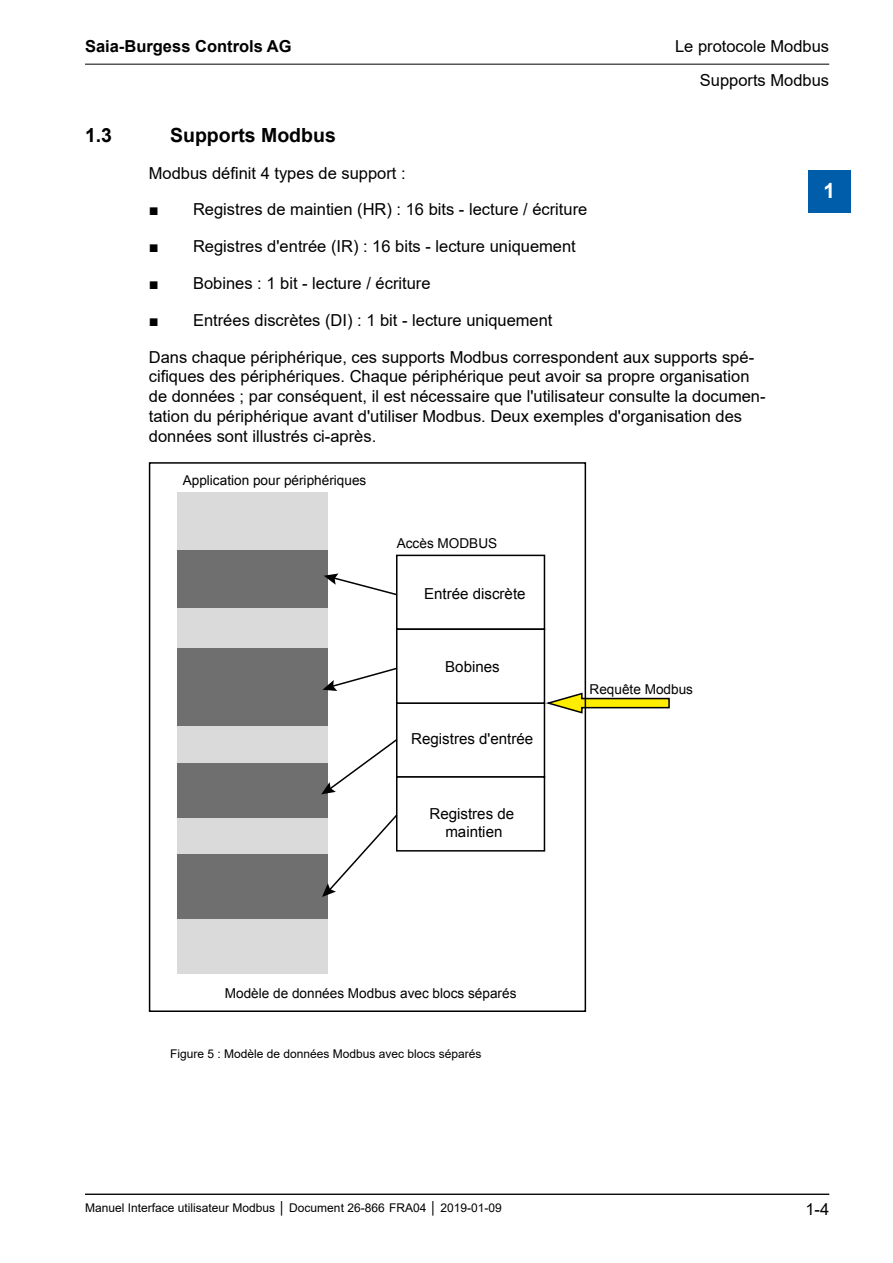
<style>
.page{position:relative;width:893px;height:1263px;background:#fff}
.page>*{position:absolute;margin:0;border:0;box-sizing:border-box;transform-origin:0 0}
.t1{font:700 21px "Arial";color:#fff}
.Ueberschrift_2{font:700 19.5px "Arial";color:#000}
.Fliesstext_-_15_mm{font:16.5px/19.8px "Arial";color:#000}
.t2{font:700 16.5px "Arial";color:#000}
.t3{font:15.15px/18.1px "Arial";color:#000;text-align:center}
.t4{font:13.65px "Arial";color:#000}
.Bildbeschriftung{font:12px "Arial";color:#000}
</style>
<div class="page">
<hr style="left:85px;top:64px;width:744px;height:1px;background:#000">
<hr style="left:85px;top:1194px;width:744px;height:1px;background:#000">
<div style="left:808px;top:170px;width:42px;height:43px;background:#005da9"></div>
<div style="left:396px;top:555px;width:149px;height:75px;border:2px solid #000"></div>
<div style="left:396px;top:628px;width:149px;height:76px;border:2px solid #000"></div>
<div style="left:396px;top:776px;width:149px;height:75px;border:2px solid #000"></div>
<div style="left:177px;top:492px;width:150px;height:59px;background:#dadada"></div>
<div style="left:177px;top:551px;width:150px;height:57px;background:#706f6f"></div>
<div style="left:177px;top:608px;width:150px;height:40px;background:#dadada"></div>
<div style="left:177px;top:648px;width:150px;height:78px;background:#706f6f"></div>
<div style="left:177px;top:726px;width:150px;height:37px;background:#dadada"></div>
<div style="left:177px;top:763px;width:150px;height:56px;background:#706f6f"></div>
<div style="left:177px;top:819px;width:150px;height:35px;background:#dadada"></div>
<div style="left:177px;top:854px;width:150px;height:65px;background:#706f6f"></div>
<div style="left:177px;top:919px;width:150px;height:54px;background:#dadada"></div>
<svg style="left:543px;top:691px;width:127px;height:24px"></svg>
<svg style="left:321px;top:573px;width:78px;height:324px"></svg>
<div style="left:149px;top:462px;width:437px;height:550px;border:2px solid #000"></div>
<p class="t2" style="left:85px;top:35px;width:208px">Saia-Burgess Controls AG</p>
<p class="Fliesstext_-_15_mm" style="left:675px;top:37px;width:156px">Le protocole Modbus</p>
<p class="Fliesstext_-_15_mm" style="left:700px;top:71px;width:131px">Supports Modbus</p>
<p class="Ueberschrift_2" style="left:85px;top:121px;width:29px">1.3</p>
<p class="Ueberschrift_2" style="left:170px;top:121px;width:167px">Supports Modbus</p>
<p class="Fliesstext_-_15_mm" style="left:149px;top:163px;width:258px">Modbus définit 4 types de support :</p>
<p class="Fliesstext_-_15_mm" style="left:149px;top:200px;width:440px">■ Registres de maintien (HR) : 16 bits - lecture / écriture</p>
<p class="Fliesstext_-_15_mm" style="left:149px;top:236px;width:429px">■ Registres d'entrée (IR) : 16 bits - lecture uniquement</p>
<p class="Fliesstext_-_15_mm" style="left:149px;top:273px;width:283px">■ Bobines : 1 bit - lecture / écriture</p>
<p class="Fliesstext_-_15_mm" style="left:149px;top:310px;width:405px">■ Entrées discrètes (DI) : 1 bit - lecture uniquement</p>
<p class="Fliesstext_-_15_mm" style="left:149px;top:347px;width:618px">Dans chaque périphérique, ces supports Modbus correspondent aux supports spé&shy;cifiques des périphériques. Chaque périphérique peut avoir sa propre organisation de données ; par conséquent, il est nécessaire que l'utilisateur consulte la documen&shy;tation du périphérique avant d'utiliser Modbus. Deux exemples d'organisation des données sont illustrés ci-après.</p>
<p class="t4" style="left:183px;top:471px;width:185px">Application pour périphériques</p>
<p class="t4" style="left:397px;top:534px;width:102px">Accès MODBUS</p>
<p class="t3" style="left:424px;top:584px;width:103px">Entrée discrète</p>
<p class="t3" style="left:445px;top:658px;width:56px">Bobines</p>
<p class="t3" style="left:411px;top:730px;width:124px">Registres d'entrée</p>
<p class="t3" style="left:429px;top:804px;width:86px">Registres de maintien</p>
<p class="t4" style="left:589px;top:680px;width:105px">Requête Modbus</p>
<p class="t1" style="left:823px;top:176px;width:13px">1</p>
<p class="t4" style="left:225px;top:984px;width:293px">Modèle de données Modbus avec blocs séparés</p>
<p class="Bildbeschriftung" style="left:170px;top:1045px;width:313px">Figure 5 : Modèle de données Modbus avec blocs séparés</p>
<p class="Bildbeschriftung" style="left:85px;top:1200px;width:418px">Manuel Interface utilisateur Modbus │ Document 26-866 FRA04 │ 2019-01-09</p>
<p class="Fliesstext_-_15_mm" style="left:805px;top:1200px;width:25px">1-4</p>
</div>
